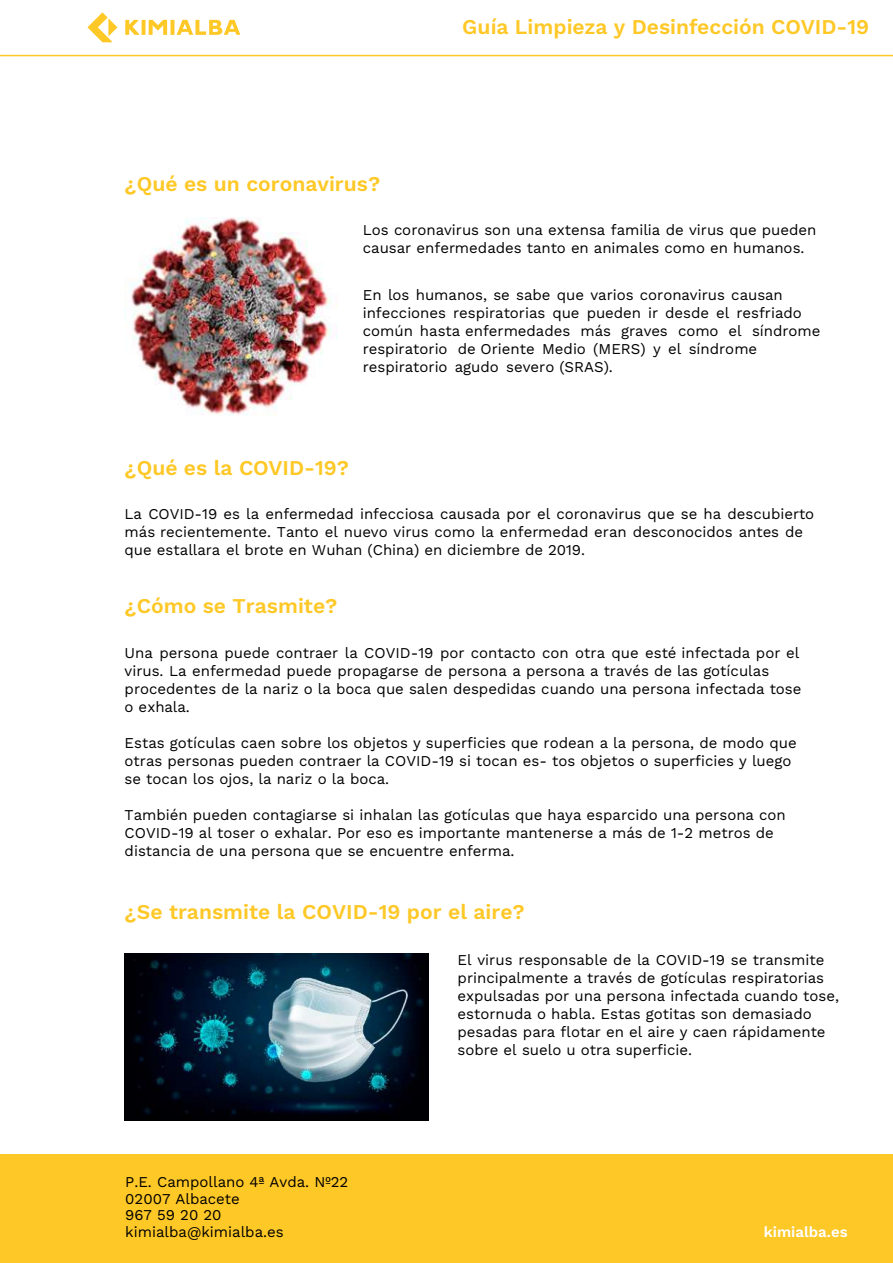
<style>
.page{position:relative;width:893px;height:1263px;background:#fff}
.page>*{position:absolute;margin:0;border:0;box-sizing:border-box;transform-origin:0 0}
.t1{font:600 21px "Work Sans";color:#fec827}
.t2{font:15px/18px "Work Sans";color:#000}
.t3{font:600 15px "Work Sans";color:#fff}
</style>
<div class="page">
<img style="left:125px;top:217px;width:212px;height:198px">
<img style="left:125px;top:953px;width:304px;height:167px">
<svg style="left:125px;top:20px;width:115px;height:15px"></svg>
<svg style="left:87px;top:12px;width:30px;height:30px"></svg>
<div style="left:0;top:1154px;width:893px;height:109px;background:#fec827"></div>
<hr style="left:0;top:55px;width:893px;height:1px;background:#fec827">
<h1 class="t1" style="left:462px;top:11px;width:409px">Guía Limpieza y Desinfección COVID-19</h1>
<h1 class="t1" style="left:125px;top:168px;width:257px">¿Qué es un coronavirus?</h1>
<p class="t2" style="left:363px;top:221px;width:455px">Los coronavirus son una extensa familia de virus que pueden causar enfermedades tanto en animales como en humanos.</p>
<p class="t2" style="left:363px;top:285px;width:459px">En los humanos, se sabe que varios coronavirus causan infecciones respiratorias que pueden ir desde el resfriado común hasta enfermedades más graves como el síndrome respiratorio de Oriente Medio (MERS) y el síndrome respiratorio agudo severo (SRAS).</p>
<h1 class="t1" style="left:125px;top:452px;width:226px">¿Qué es la COVID-19?</h1>
<p class="t2" style="left:125px;top:504px;width:691px">La COVID-19 es la enfermedad infecciosa causada por el coronavirus que se ha descubierto más recientemente. Tanto el nuevo virus como la enfermedad eran desconocidos antes de que estallara el brote en Wuhan (China) en diciembre de 2019.</p>
<h1 class="t1" style="left:125px;top:590px;width:214px">¿Cómo se Trasmite?</h1>
<p class="t2" style="left:125px;top:643px;width:678px">Una persona puede contraer la COVID-19 por contacto con otra que esté infectada por el virus. La enfermedad puede propagarse de persona a persona a través de las gotículas procedentes de la nariz o la boca que salen despedidas cuando una persona infectada tose o exhala.</p>
<p class="t2" style="left:125px;top:733px;width:674px">Estas gotículas caen sobre los objetos y superficies que rodean a la persona, de modo que otras personas pueden contraer la COVID-19 si tocan es- tos objetos o superficies y luego se tocan los ojos, la nariz o la boca.</p>
<p class="t2" style="left:125px;top:805px;width:663px">También pueden contagiarse si inhalan las gotículas que haya esparcido una persona con<br>COVID-19 al toser o exhalar. Por eso es importante mantenerse a más de 1-2 metros de distancia de una persona que se encuentre enferma.</p>
<h1 class="t1" style="left:125px;top:896px;width:402px">¿Se transmite la COVID-19 por el aire?</h1>
<p class="t2" style="left:458px;top:950px;width:383px">El virus responsable de la COVID-19 se transmite principalmente a través de gotículas respiratorias expulsadas por una persona infectada cuando tose, estornuda o habla. Estas gotitas son demasiado pesadas para flotar en el aire y caen rápidamente sobre el suelo u otra superficie.</p>
<p class="t2" style="left:125px;top:1173px;width:224px;line-height:16.5px">P.E. Campollano 4ª Avda. Nº22<br>02007 Albacete<br>967 59 20 20 kimialba@kimialba.es</p>
<p class="t3" style="left:764px;top:1220px;width:85px">kimialba.es</p>
</div>
